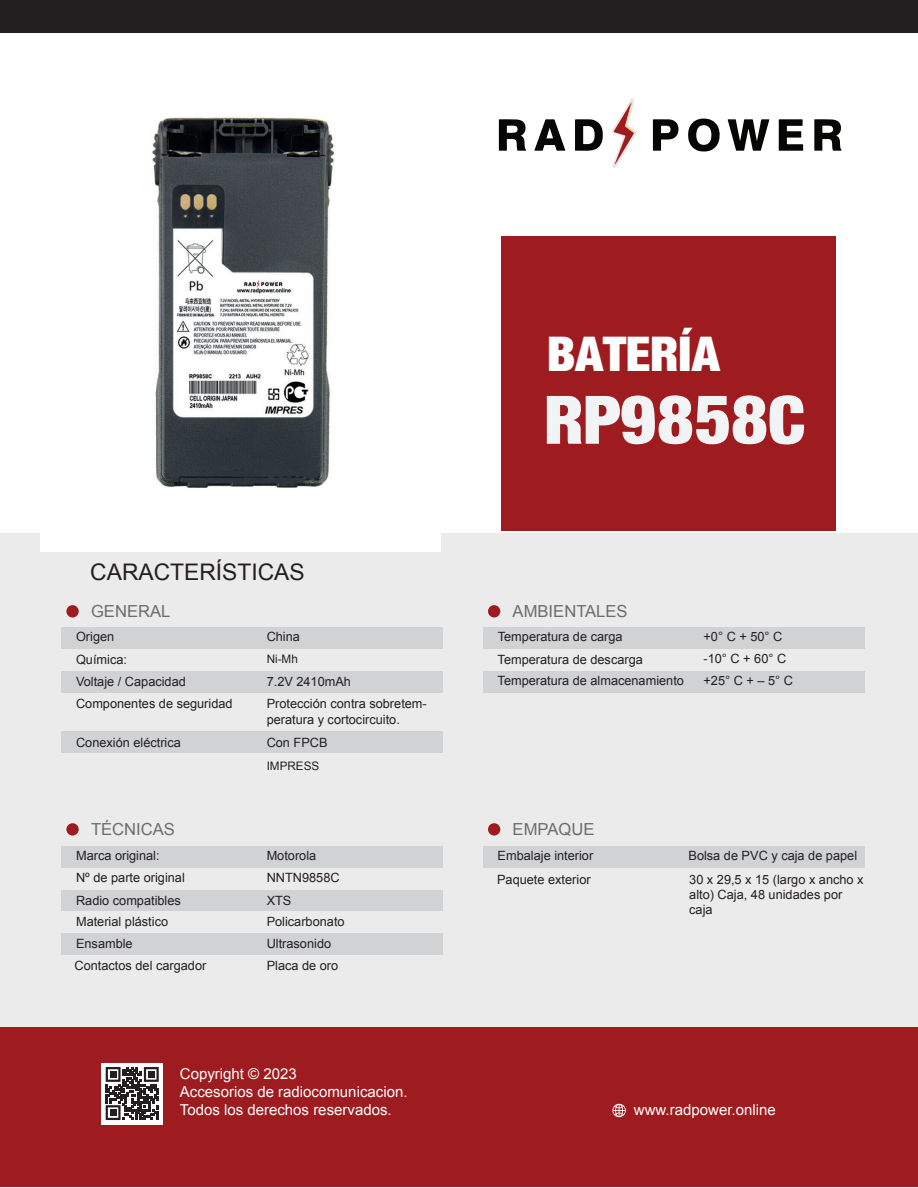
<style>
.page{position:relative;width:918px;height:1188px;background:#fff}
.page>*{position:absolute;margin:0;border:0;box-sizing:border-box;transform-origin:0 0}
.t1{font:66.45px "Harvest";color:#f2f3f4;scale:1.05 1}
.t2{font:47.7px "Harvest";color:#fff;scale:1.05 1}
.t3{font:22.8px "Arial";color:#231f20}
.t4{font:16.65px "Arial";color:#6c6d70}
.t5{font:15px/18px "Arial";color:#fff}
.t6{font:12.75px/15.3px "Arial";color:#231f20}
.t7{font:11.7px "Arial";color:#231f20}
</style>
<div class="page">
<div style="left:0;top:1026px;width:918px;height:161px;background:#9e1c1f"></div>
<div style="left:0;top:533px;width:918px;height:493px;background:#ebebec"></div>
<div style="left:66px;top:605px;width:13px;height:12px;background:#9e1c1f;border-radius:50%"></div>
<div style="left:66px;top:823px;width:13px;height:13px;background:#9e1c1f;border-radius:50%"></div>
<svg style="left:612px;top:1103px;width:14px;height:15px"></svg>
<div style="left:501px;top:237px;width:334px;height:294px;background:#9e1c1f"></div>
<div style="left:0;top:0;width:918px;height:33px;background:#231f20"></div>
<svg style="left:728px;top:119px;width:41px;height:32px"></svg>
<svg style="left:814px;top:119px;width:27px;height:32px"></svg>
<svg style="left:575px;top:119px;width:28px;height:32px"></svg>
<svg style="left:499px;top:119px;width:27px;height:32px"></svg>
<svg style="left:688px;top:119px;width:32px;height:33px"></svg>
<svg style="left:779px;top:119px;width:24px;height:32px"></svg>
<svg style="left:534px;top:119px;width:31px;height:32px"></svg>
<svg style="left:653px;top:119px;width:26px;height:32px"></svg>
<svg style="left:612px;top:99px;width:25px;height:69px"></svg>
<div style="left:62px;top:627px;width:381px;height:22px;background:#d1d2d4"></div>
<div style="left:62px;top:846px;width:381px;height:21px;background:#d1d2d4"></div>
<div style="left:62px;top:891px;width:381px;height:20px;background:#d1d2d4"></div>
<div style="left:62px;top:933px;width:381px;height:21px;background:#d1d2d4"></div>
<div style="left:62px;top:671px;width:381px;height:22px;background:#d1d2d4"></div>
<div style="left:62px;top:731px;width:381px;height:22px;background:#d1d2d4"></div>
<div style="left:488px;top:605px;width:12px;height:12px;background:#9e1c1f;border-radius:50%"></div>
<div style="left:488px;top:823px;width:12px;height:13px;background:#9e1c1f;border-radius:50%"></div>
<div style="left:483px;top:627px;width:382px;height:22px;background:#d1d2d4"></div>
<div style="left:483px;top:671px;width:382px;height:22px;background:#d1d2d4"></div>
<div style="left:483px;top:846px;width:382px;height:22px;background:#d1d2d4"></div>
<div style="left:101px;top:1063px;width:62px;height:61px;background:#fff"></div>
<svg style="left:106px;top:1067px;width:53px;height:53px"></svg>
<div style="left:110px;top:1071px;width:6px;height:7px;background:#231f20"></div>
<div style="left:148px;top:1071px;width:6px;height:7px;background:#231f20"></div>
<div style="left:110px;top:1109px;width:6px;height:7px;background:#231f20"></div>
<img style="left:41px;top:117px;width:399px;height:435px">
<h2 class="t2" style="left:547px;top:328px;width:166px">BATERÍA</h2>
<h3 class="t3" style="left:90px;top:557px;width:216px">CARACTERÍSTICAS</h3>
<h3 class="t4" style="left:91px;top:600px;width:81px">GENERAL</h3>
<h1 class="t1" style="left:544px;top:383px;width:250px">RP9858C</h1>
<h3 class="t4" style="left:513px;top:600px;width:117px">AMBIENTALES</h3>
<p class="t6" style="left:76px;top:629px;width:40px">Origen</p>
<p class="t6" style="left:267px;top:629px;width:35px">China</p>
<p class="t6" style="left:498px;top:629px;width:126px">Temperatura de carga</p>
<p class="t6" style="left:704px;top:626px;width:84px;line-height:22px">+0° C + 50° C -10° C + 60° C</p>
<p class="t6" style="left:76px;top:652px;width:53px">Química:</p>
<p class="t7" style="left:267px;top:651px;width:33px">Ni-Mh</p>
<p class="t6" style="left:498px;top:649px;width:188px;line-height:21px">Temperatura de descarga<br>Temperatura de almacenamiento</p>
<p class="t6" style="left:703px;top:673px;width:91px">+25° C + – 5° C</p>
<p class="t6" style="left:76px;top:674px;width:111px">Voltaje / Capacidad</p>
<p class="t6" style="left:267px;top:674px;width:86px">7.2V 2410mAh</p>
<p class="t6" style="left:76px;top:696px;width:158px">Componentes de seguridad</p>
<p class="t6" style="left:267px;top:696px;width:162px">Protección contra sobretem&shy;peratura y cortocircuito.</p>
<p class="t6" style="left:76px;top:735px;width:106px">Conexión eléctrica</p>
<p class="t6" style="left:267px;top:735px;width:62px">Con FPCB</p>
<h3 class="t4" style="left:91px;top:818px;width:85px">TÉCNICAS</h3>
<p class="t7" style="left:267px;top:758px;width:54px">IMPRESS</p>
<p class="t6" style="left:76px;top:848px;width:85px">Marca original:</p>
<p class="t6" style="left:267px;top:848px;width:51px">Motorola</p>
<p class="t6" style="left:76px;top:870px;width:110px">Nº de parte original</p>
<p class="t6" style="left:267px;top:870px;width:74px">NNTN9858C</p>
<p class="t6" style="left:76px;top:893px;width:106px">Radio compatibles</p>
<p class="t6" style="left:267px;top:893px;width:26px">XTS</p>
<p class="t6" style="left:76px;top:914px;width:94px">Material plástico</p>
<p class="t6" style="left:267px;top:914px;width:79px">Policarbonato</p>
<p class="t6" style="left:76px;top:936px;width:58px">Ensamble</p>
<p class="t6" style="left:267px;top:936px;width:66px">Ultrasonido</p>
<p class="t6" style="left:75px;top:958px;width:133px">Contactos del cargador</p>
<p class="t6" style="left:267px;top:958px;width:73px">Placa de oro</p>
<p class="t5" style="left:180px;top:1064px;width:229px">Copyright © 2023<br>Accesorios de radiocomunicacion.<br>Todos los derechos reservados.</p>
<h3 class="t4" style="left:513px;top:818px;width:83px">EMPAQUE</h3>
<p class="t6" style="left:498px;top:848px;width:97px">Embalaje interior</p>
<p class="t6" style="left:689px;top:848px;width:170px">Bolsa de PVC y caja de papel</p>
<p class="t6" style="left:497px;top:872px;width:95px">Paquete exterior</p>
<p class="t6" style="left:689px;top:872px;width:176px">30 x 29,5 x 15 (largo x ancho x alto) Caja, 48 unidades por caja</p>
<p class="t5" style="left:634px;top:1101px;width:143px">www.radpower.online</p>
</div>
